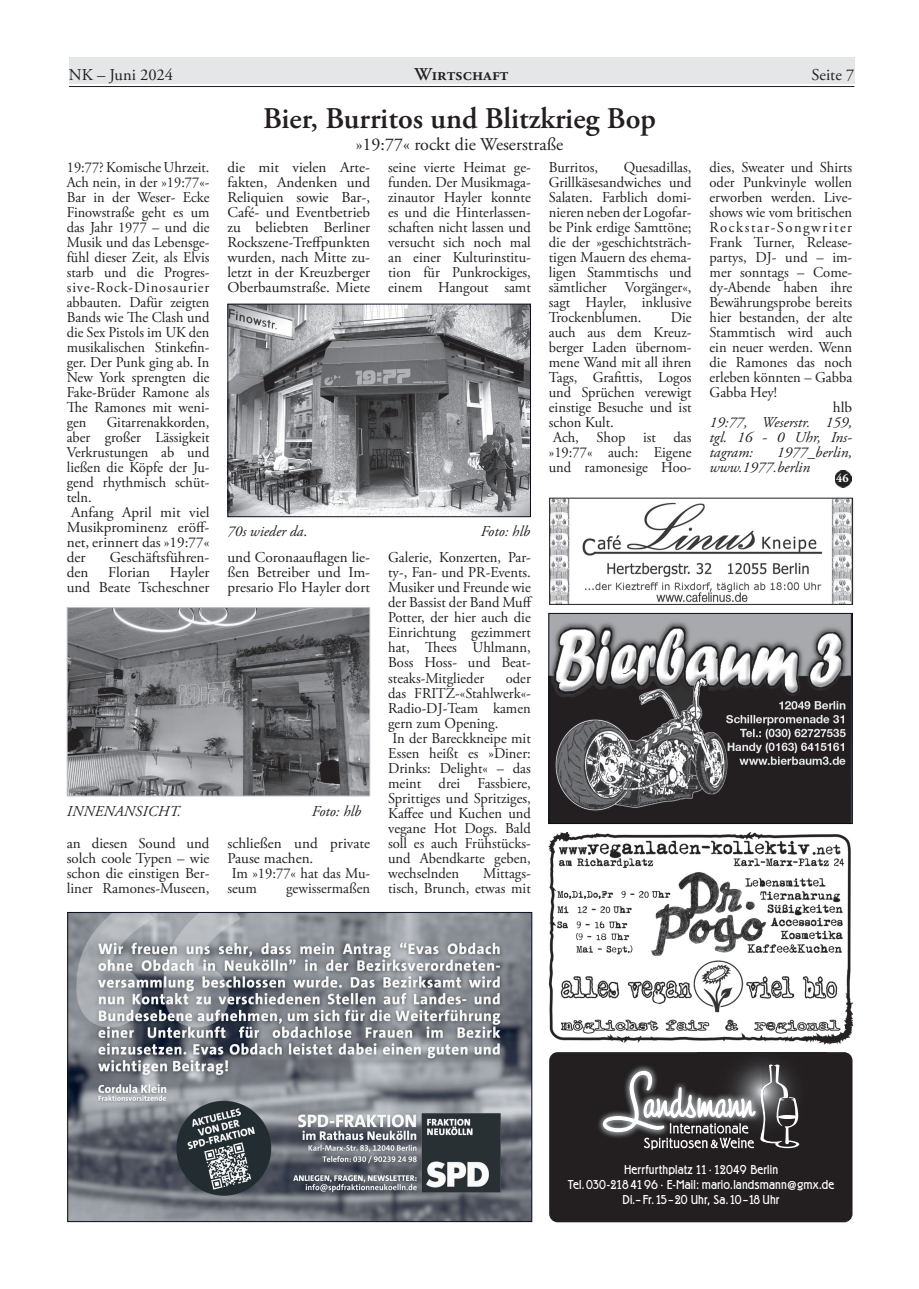
<style>
.page{position:relative;width:919px;height:1289px;background:#fff}
.page>*{position:absolute;margin:0;border:0;box-sizing:border-box;transform-origin:0 0}
.t1{font:600 30px "Adobe Garamond Pro";color:#231f20}
.t2{font:18px "Adobe Garamond Pro";color:#231f20}
.t3{font:600 18px "Adobe Garamond Pro";color:#231f20}
.t4{font:16.5px "Adobe Garamond Pro";color:#231f20}
.t5{font:15px/15px "Adobe Garamond Pro";color:#231f20;text-align:justify}
.t6{font:15px/15px "Adobe Garamond Pro";color:#231f20;text-align:justify;scale:.96 1}
.t7{font:italic 15px/15px "Adobe Garamond Pro";color:#231f20;text-align:justify}
.t8{font:15px "Adobe Garamond Pro";letter-spacing:.105em;color:#231f20}
.t9{font:13.5px/15px "Berliner Gro D Ligh";letter-spacing:.01em;color:#fff;text-align:center}
.s1{font-style:normal}
</style>
<div class="page">
<div style="left:69px;top:57px;width:785px;height:27px;background:#e5e6e8"></div>
<hr style="left:69px;top:86px;width:785px;height:1px;background:#231f20">
<img style="left:69px;top:914px;width:461px;height:305px">
<div style="left:67px;top:912px;width:465px;height:309px;border:1px solid #0e0d1e"></div>
<div style="left:549px;top:1052px;width:303px;height:170px;background:#231f20;border-radius:9px"></div>
<svg style="left:602px;top:1052px;width:198px;height:97px"></svg>
<img style="left:549px;top:832px;width:303px;height:212px">
<img style="left:550px;top:615px;width:300px;height:207px">
<div style="left:548px;top:613px;width:304px;height:211px;border:1px solid #0e0d1e"></div>
<img style="left:229px;top:306px;width:300px;height:209px">
<div style="left:227px;top:304px;width:304px;height:213px;border:1px solid #0e0d1e"></div>
<img style="left:551px;top:500px;width:299px;height:102px">
<img style="left:835px;top:471px;width:16px;height:16px">
<img style="left:69px;top:609px;width:299px;height:185px">
<div style="left:67px;top:607px;width:303px;height:189px;border:1px solid #c3bfc6"></div>
<svg style="left:836px;top:473px;width:12px;height:9px"></svg>
<p class="t4" style="left:69px;top:65px;width:106px">NK – Juni 2024</p>
<p class="t3" style="left:414px;top:64px;width:96px">WiRTSCHAFT</p>
<p class="t4" style="left:811px;top:65px;width:44px">Seite 7</p>
<h1 class="t1" style="left:263px;top:101px;width:393px">Bier, Burritos und Blitzkrieg Bop</h1>
<p class="t2" style="left:356px;top:133px;width:209px">»19:77« rockt die Weserstraße</p>
<p class="t6" style="left:67px;top:160px;width:150px">19:77? Komische Uhrzeit.<br>Ach nein, in der »19:77«- Bar in der Weser- Ecke Finowstraße geht es um das Jahr 1977 – und die Musik und das Lebensge&shy;fühl dieser Zeit, als Elvis starb und die Progres&shy;sive-Rock-Dinosaurier abbauten. Dafür zeigten Bands wie The Clash und die Sex Pistols im UK den musikalischen Stinkefin&shy;ger. Der Punk ging ab. In New York sprengten die Fake-Brüder Ramone als The Ramones mit weni&shy;gen</p>
<p class="t5" style="left:227px;top:160px;width:144px">die mit vielen Arte&shy;fakten, Andenken und Reliquien sowie Bar-, Café- und Eventbetrieb zu beliebten Berliner Rockszene-Treffpunkten wurden, nach Mitte zu&shy;letzt in der Kreuzberger Oberbaumstraße. Miete</p>
<p class="t5" style="left:549px;top:160px;width:144px;text-indent:75px">Quesadillas, Grillkäsesandwiches und Salaten. Farblich domi&shy;nieren neben der Logofar&shy;be Pink erdige Samttöne; die der »geschichtsträch&shy;tigen Mauern des ehema&shy;ligen Stammtischs und sämtlicher Vorgänger«, sagt Hayler, inklusive Trockenblumen.</p>
<p class="t5" style="left:709px;top:160px;width:144px">dies, Sweater und Shirts</p>
<p class="t5" style="left:709px;top:175px;width:144px">oder Punkvinyle wollen</p>
<p class="t5" style="left:709px;top:190px;width:144px">erworben werden. Live-</p>
<p class="t5" style="left:709px;top:205px;width:144px">shows wie vom britischen</p>
<p class="t8" style="left:709px;top:218px;width:144px">Rockstar-Songwriter</p>
<p class="t5" style="left:709px;top:235px;width:144px">Frank Turner, Release-</p>
<p class="t5" style="left:709px;top:250px;width:144px">partys, DJ- und – im-</p>
<p class="t5" style="left:709px;top:265px;width:144px">mer sonntags – Come-</p>
<p class="t5" style="left:709px;top:280px;width:144px">dy-Abende haben ihre</p>
<p class="t5" style="left:709px;top:295px;width:144px">Bewährungsprobe bereits</p>
<p class="t5" style="left:709px;top:310px;width:144px">hier bestanden, der alte</p>
<p class="t5" style="left:709px;top:325px;width:144px">Stammtisch wird auch</p>
<p class="t5" style="left:709px;top:340px;width:144px">ein neuer werden. Wenn</p>
<p class="t5" style="left:709px;top:355px;width:144px">die Ramones das noch</p>
<p class="t5" style="left:709px;top:370px;width:144px">erleben könnten – Gabba</p>
<p class="t5" style="left:709px;top:385px;width:69px">Gabba Hey!</p>
<p class="t5" style="left:832px;top:400px;width:21px">hlb</p>
<p class="t7" style="left:709px;top:415px;width:144px">19:77, Weserstr. 159, tgl. 16 - 0 Uhr, Ins&shy;tagram:</p>
<p class="t5" style="left:388px;top:160px;width:144px">seine vierte Heimat ge&shy;funden. Der Musikmaga&shy;zinautor Hayler konnte es und die Hinterlassen&shy;schaften nicht lassen und versucht sich noch mal an einer Kulturinstitu&shy;tion für Punkrockiges, einem Hangout samt</p>
<p class="t5" style="left:549px;top:160px;width:51px">Burritos,</p>
<p class="t5" style="left:549px;top:310px;width:144px;text-align:left;text-indent:122px">Die auch aus dem Kreuz&shy;berger Laden übernom&shy;mene Wand mit all ihren<br>Tags, Grafittis, Logos und Sprüchen verewigt einstige Besuche und ist schon Kult.<br>Ach, Shop ist das »19:77« auch: Eigene und ramonesige Hoo-</p>
<p class="t6" style="left:67px;top:415px;width:150px;text-align:left;text-indent:40px">Gitarrenakkorden, aber großer Lässigkeit<br>Verkrustungen ab und ließen die Köpfe der Ju&shy;gend rhythmisch schüt&shy;teln.<br>Anfang April mit viel<br>Musikprominenz eröff&shy;net, erinnert das »19:77« der</p>
<p class="t7" style="left:709px;top:445px;width:144px;text-indent:67px">1977_berlin, www.1977.berlin</p>
<p class="t7" style="left:227px;top:524px;width:81px">70s wieder da<span class="s1">.</span></p>
<p class="t7" style="left:480px;top:524px;width:51px">Foto: hlb</p>
<p class="t5" style="left:110px;top:550px;width:101px">Geschäftsführen-</p>
<p class="t5" style="left:227px;top:550px;width:144px">und Coronaauflagen lie&shy;ßen Betreiber und Im&shy;presario Flo Hayler dort</p>
<p class="t5" style="left:388px;top:550px;width:146px">Galerie, Konzerten, Par&shy;ty-, Fan- und PR-Events.<br>Musiker und Freunde wie der Bassist der Band Muff Potter, der hier auch die Einrichtung gezimmert hat, Thees Uhlmann, Boss Hoss- und Beat&shy;steaks-Mitglieder</p>
<p class="t5" style="left:67px;top:565px;width:23px">den</p>
<p class="t5" style="left:108px;top:565px;width:43px">Florian</p>
<p class="t5" style="left:67px;top:565px;width:144px;text-align:right">Hayler<br>und Beate Tscheschner</p>
<p class="t5" style="left:388px;top:670px;width:144px;text-align:left;text-indent:118px">oder das FRITZ-«Stahlwerk«-<br>Radio-DJ-Team kamen gern zum Opening.<br>In der Bareckkneipe mit<br>Essen heißt es »Diner:<br>Drinks: Delight« – das meint drei Fassbiere,<br>Sprittiges und Spritziges,<br>Kaffee und Kuchen und vegane Hot Dogs. Bald soll es auch Frühstücks&shy;und Abendkarte geben, wechselnden</p>
<p class="t7" style="left:67px;top:803px;width:116px">INNENANSICHT.</p>
<p class="t7" style="left:312px;top:803px;width:51px">Foto: hlb</p>
<p class="t5" style="left:67px;top:835px;width:144px">an diesen Sound und solch coole Typen – wie schon die einstigen Ber&shy;liner Ramones-Museen,</p>
<p class="t5" style="left:227px;top:835px;width:144px;text-align:left">schließen und private<br>Pause machen.<br>Im »19:77« hat das Mu&shy;seum</p>
<p class="t5" style="left:388px;top:865px;width:144px;text-align:right">Mittags-<br>tisch, Brunch, etwas mit</p>
<p class="t5" style="left:286px;top:880px;width:86px">gewissermaßen</p>
<p class="t9" style="left:567px;top:1162px;width:268px">Herrfurthplatz 11 · 12049 Berlin<br>Tel. 030-218 41 96 · E-Mail: mario.landsmann@gmx.de<br>Di.–Fr. 15–20 Uhr, Sa. 10–18 Uhr</p>
</div>
